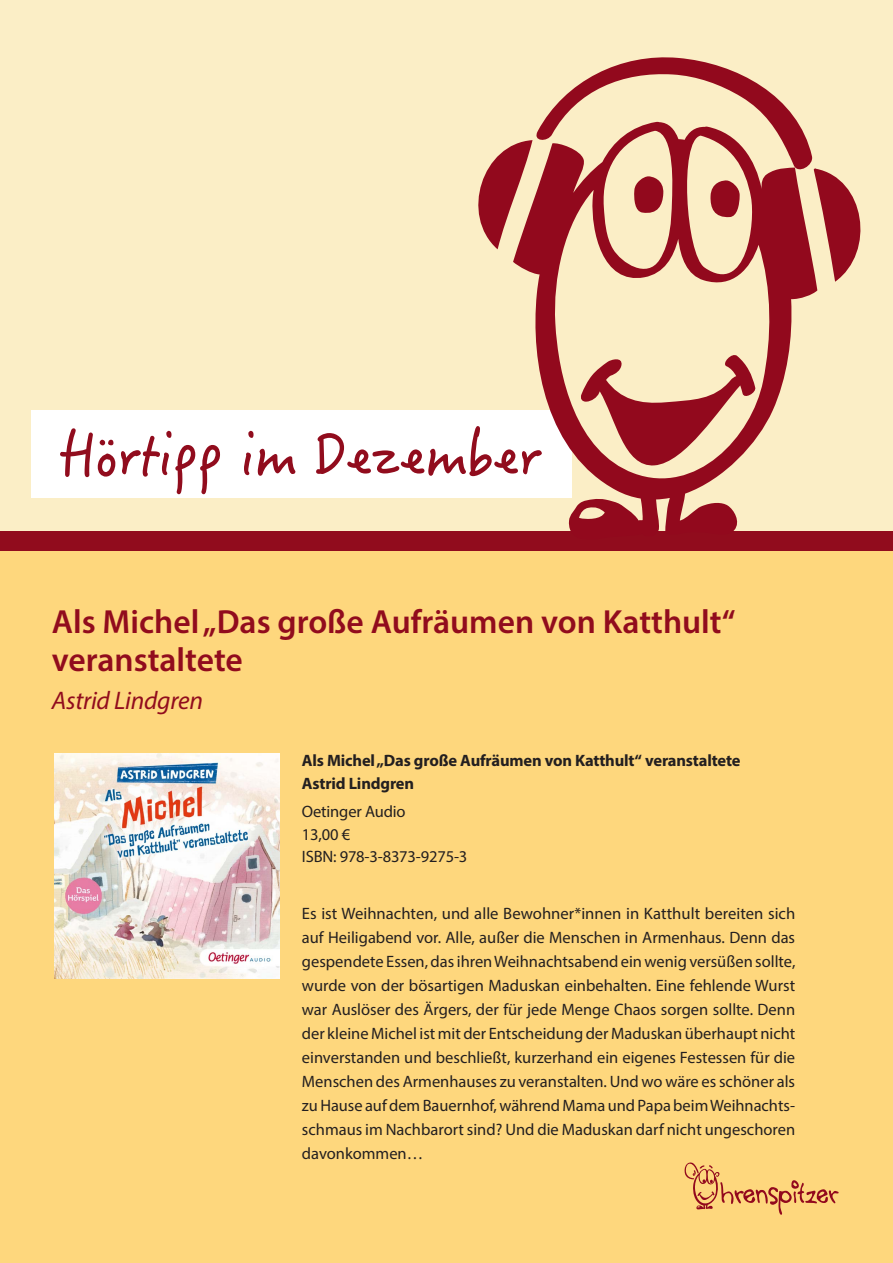
<style>
.page{position:relative;width:893px;height:1263px;background:#fff}
.page>*{position:absolute;margin:0;border:0;box-sizing:border-box;transform-origin:0 0}
.t1{font:55.5px "Hanzi Pen SC W5";letter-spacing:-.015em;color:#910c1d}
.t2{font:600 33.6px/37.5px "Myriad Pro";color:#910c1d}
.t3{font:italic 25.5px "Myriad Pro";letter-spacing:-.01em;color:#910c1d}
.t4{font:16.5px/24px "Myriad Pro";color:#231f20;text-align:justify}
.t5{font:700 16.5px/22.5px "Myriad Pro";letter-spacing:-.01em;color:#231f20}
</style>
<div class="page">
<div style="left:0;top:540px;width:893px;height:723px;background:#fed77d"></div>
<svg style="left:684px;top:1162px;width:154px;height:53px"></svg>
<img style="left:54px;top:754px;width:226px;height:225px">
<div style="left:0;top:0;width:893px;height:540px;background:#fbeec6"></div>
<div style="left:31px;top:410px;width:540px;height:88px;background:#fff"></div>
<div style="left:0;top:531px;width:893px;height:20px;background:#910c1d"></div>
<svg style="left:478px;top:57px;width:383px;height:225px"></svg>
<svg style="left:513px;top:122px;width:304px;height:409px"></svg>
<h1 class="t1" style="left:59px;top:422px;width:484px">Hörtipp im Dezember</h1>
<h2 class="t2" style="left:52px;top:602px;width:685px">Als Michel „Das große Aufräumen von Katthult“ veranstaltete</h2>
<h3 class="t3" style="left:52px;top:684px;width:153px">Astrid Lindgren</h3>
<p class="t5" style="left:302px;top:749px;width:440px">Als Michel „Das große Aufräumen von Katthult“ veranstaltete<br>Astrid Lindgren</p>
<p class="t4" style="left:302px;top:800px;width:167px;line-height:22.5px;text-align:left">Oetinger Audio<br>13,00 €<br>ISBN: 978-3-8373-9275-3</p>
<p class="t4" style="left:302px;top:901px;width:495px">Es ist Weihnachten, und alle Bewohner*innen in Katthult bereiten sich auf Heiligabend vor. Alle, außer die Menschen in Armenhaus. Denn das gespendete Essen, das ihren Weihnachtsabend ein wenig versüßen sollte, wurde von der bösartigen Maduskan einbehalten. Eine fehlende Wurst war Auslöser des Ärgers, der für jede Menge Chaos sorgen sollte. Denn der kleine Michel ist mit der Entscheidung der Maduskan überhaupt nicht einverstanden und beschließt, kurzerhand ein eigenes Festessen für die Menschen des Armenhauses zu veranstalten. Und wo wäre es schöner als zu Hause auf dem Bauernhof, während Mama und Papa beim Weihnachts&shy;schmaus im Nachbarort sind? Und die Maduskan darf nicht ungeschoren davonkommen…</p>
</div>
